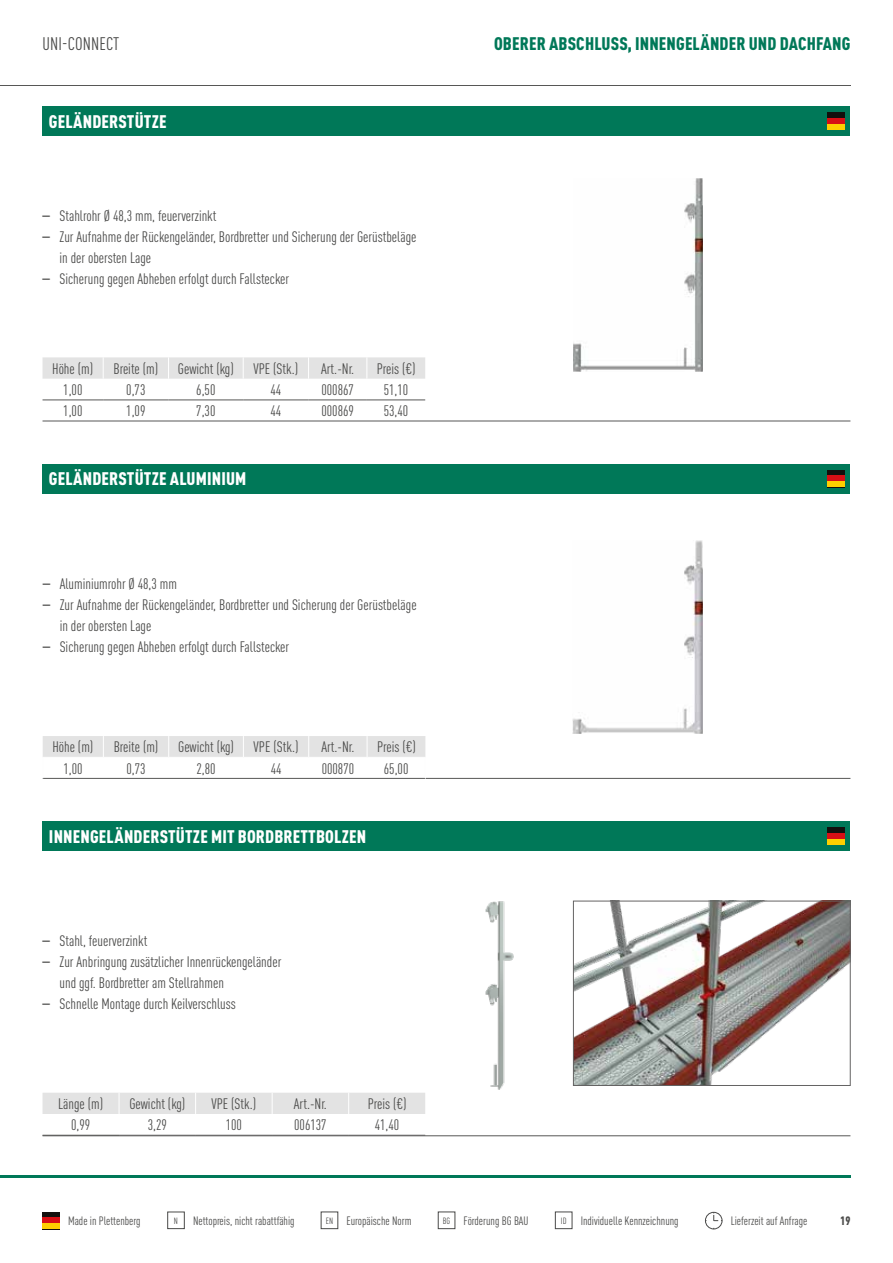
<style>
.page{position:relative;width:893px;height:1263px;background:#fff}
.page>*{position:absolute;margin:0;border:0;box-sizing:border-box;transform-origin:0 0}
.t1{font:900 condensed 18px "DIN Pro";letter-spacing:.01em;color:#fff}
.t2{font:900 condensed 18px "DIN Pro";letter-spacing:.01em;color:#007858}
.t3{font:condensed 18px "DIN Pro";letter-spacing:.01em;color:#4a4a49}
.t4{font:condensed 15px/21px "DIN Pro";color:#4a4a49}
.t5{font:condensed 12px "DIN Pro";color:#4a4a49}
.t6{font:900 condensed 12px "DIN Pro";color:#4a4a49}
.s1{font-family:"Helvetica"}
.s2{font-size:9px}
</style>
<div class="page">
<hr style="left:0;top:85px;width:850px;height:1px;background:#575756">
<hr style="left:0;top:1176px;width:850px;height:2px;background:#007858">
<div style="left:438px;top:1212px;width:17px;height:17px;border:1px solid #4a4a49"></div>
<div style="left:321px;top:1212px;width:17px;height:17px;border:1px solid #4a4a49"></div>
<div style="left:705px;top:1212px;width:17px;height:17px;border:1px solid #4a4a49;border-radius:50%"></div>
<svg style="left:713px;top:1212px;width:9px;height:9px"></svg>
<div style="left:555px;top:1212px;width:17px;height:17px;border:1px solid #4a4a49"></div>
<div style="left:167px;top:1212px;width:17px;height:17px;border:1px solid #4a4a49"></div>
<svg style="left:43px;top:1212px;width:17px;height:6px"></svg>
<div style="left:43px;top:1218px;width:17px;height:11px;background:#d70f15"></div>
<div style="left:43px;top:1223px;width:17px;height:6px;background:#fecf00"></div>
<div style="left:43px;top:106px;width:807px;height:30px;background:#007858"></div>
<hr style="left:43px;top:421px;width:807px;height:1px;background:#575756">
<svg style="left:43px;top:357px;width:382px;height:22px;background:#e4e4e4"></svg>
<hr style="left:43px;top:400px;width:60px;height:1px;background:#575756">
<hr style="left:103px;top:400px;width:66px;height:1px;background:#575756">
<hr style="left:169px;top:400px;width:74px;height:1px;background:#575756">
<hr style="left:309px;top:400px;width:58px;height:1px;background:#575756">
<hr style="left:367px;top:400px;width:58px;height:1px;background:#575756">
<hr style="left:243px;top:400px;width:66px;height:1px;background:#575756">
<img style="left:573px;top:178px;width:129px;height:193px">
<div style="left:827px;top:113px;width:17px;height:17px;background:#12100d"></div>
<div style="left:827px;top:118px;width:17px;height:12px;background:#d70f15"></div>
<div style="left:827px;top:124px;width:17px;height:6px;background:#fecf00"></div>
<div style="left:43px;top:464px;width:807px;height:29px;background:#007858"></div>
<hr style="left:43px;top:778px;width:807px;height:1px;background:#575756">
<svg style="left:43px;top:736px;width:383px;height:42px"></svg>
<hr style="left:243px;top:757px;width:66px;height:1px;background:#fefefe">
<img style="left:573px;top:541px;width:129px;height:192px">
<svg style="left:827px;top:470px;width:17px;height:6px"></svg>
<div style="left:827px;top:476px;width:17px;height:11px;background:#d70f15"></div>
<div style="left:827px;top:481px;width:17px;height:6px;background:#fecf00"></div>
<div style="left:43px;top:821px;width:807px;height:30px;background:#007858"></div>
<hr style="left:43px;top:1135px;width:807px;height:1px;background:#575756">
<div style="left:43px;top:1093px;width:382px;height:21px;background:#e3e3e3"></div>
<hr style="left:119px;top:1135px;width:77px;height:1px;background:#646363">
<hr style="left:196px;top:1135px;width:76px;height:1px;background:#646363">
<hr style="left:272px;top:1135px;width:77px;height:1px;background:#646363">
<hr style="left:349px;top:1135px;width:76px;height:1px;background:#646363">
<img style="left:485px;top:901px;width:29px;height:188px">
<img style="left:575px;top:903px;width:273px;height:181px">
<div style="left:573px;top:901px;width:277px;height:185px;border:1px solid #646363"></div>
<div style="left:827px;top:827px;width:17px;height:17px;background:#12100d"></div>
<div style="left:827px;top:833px;width:17px;height:11px;background:#d70f15"></div>
<div style="left:827px;top:839px;width:17px;height:5px;background:#fecf00"></div>
<p class="t3" style="left:43px;top:31px;width:78px">UNI-CONNECT</p>
<p class="t1" style="left:49px;top:108px;width:119px">GELÄNDERSTÜTZE</p>
<p class="t4" style="left:43px;top:204px;width:175px"><span class="s1">–</span> Stahlrohr Ø 48,3 mm, feuerverzinkt</p>
<p class="t4" style="left:60px;top:225px;width:358px;text-indent:-17px"><span class="s1">–</span> Zur Aufnahme der Rückengeländer, Bordbretter und Sicherung der Gerüstbeläge in der obersten Lage</p>
<p class="t4" style="left:43px;top:267px;width:248px"><span class="s1">–</span> Sicherung gegen Abheben erfolgt durch Fallstecker</p>
<p class="t4" style="left:52px;top:357px;width:42px">Höhe (m)</p>
<p class="t4" style="left:114px;top:357px;width:46px">Breite (m)</p>
<p class="t4" style="left:178px;top:357px;width:57px">Gewicht (kg)</p>
<p class="t4" style="left:253px;top:357px;width:46px">VPE (Stk.)</p>
<p class="t4" style="left:321px;top:357px;width:34px">Art.-Nr.</p>
<p class="t4" style="left:377px;top:357px;width:40px">Preis (€)</p>
<p class="t4" style="left:63px;top:378px;width:21px">1,00</p>
<p class="t4" style="left:126px;top:378px;width:21px">0,73</p>
<p class="t4" style="left:196px;top:378px;width:21px">6,50</p>
<p class="t4" style="left:270px;top:378px;width:12px">44</p>
<p class="t4" style="left:321px;top:378px;width:34px">000867</p>
<p class="t4" style="left:384px;top:378px;width:26px">51,10</p>
<p class="t4" style="left:63px;top:400px;width:21px">1,00</p>
<p class="t4" style="left:126px;top:400px;width:21px">1,09</p>
<p class="t4" style="left:196px;top:400px;width:21px">7,30</p>
<p class="t4" style="left:270px;top:400px;width:12px">44</p>
<p class="t4" style="left:321px;top:400px;width:34px">000869</p>
<p class="t4" style="left:384px;top:400px;width:26px">53,40</p>
<p class="t1" style="left:49px;top:465px;width:199px">GELÄNDERSTÜTZE ALUMINIUM</p>
<p class="t4" style="left:43px;top:572px;width:136px"><span class="s1">–</span> Aluminiumrohr Ø 48,3 mm</p>
<p class="t4" style="left:60px;top:593px;width:358px;text-indent:-17px"><span class="s1">–</span> Zur Aufnahme der Rückengeländer, Bordbretter und Sicherung der Gerüstbeläge in der obersten Lage</p>
<p class="t4" style="left:43px;top:635px;width:248px"><span class="s1">–</span> Sicherung gegen Abheben erfolgt durch Fallstecker</p>
<p class="t4" style="left:52px;top:736px;width:42px">Höhe (m)</p>
<p class="t4" style="left:114px;top:736px;width:46px">Breite (m)</p>
<p class="t4" style="left:178px;top:736px;width:57px">Gewicht (kg)</p>
<p class="t4" style="left:254px;top:736px;width:46px">VPE (Stk.)</p>
<p class="t4" style="left:321px;top:736px;width:34px">Art.-Nr.</p>
<p class="t4" style="left:377px;top:736px;width:40px">Preis (€)</p>
<p class="t4" style="left:64px;top:757px;width:21px">1,00</p>
<p class="t4" style="left:126px;top:757px;width:21px">0,73</p>
<p class="t4" style="left:196px;top:757px;width:21px">2,80</p>
<p class="t4" style="left:271px;top:757px;width:12px">44</p>
<p class="t4" style="left:322px;top:757px;width:34px">000870</p>
<p class="t4" style="left:384px;top:757px;width:26px">65,00</p>
<p class="t1" style="left:49px;top:823px;width:319px">INNENGELÄNDERSTÜTZE MIT BORDBRETTBOLZEN</p>
<p class="t4" style="left:43px;top:929px;width:106px"><span class="s1">–</span> Stahl, feuerverzinkt</p>
<p class="t4" style="left:60px;top:950px;width:223px;text-indent:-17px"><span class="s1">–</span> Zur Anbringung zusätzlicher Innenrückengeländer und ggf. Bordbretter am Stellrahmen</p>
<p class="t4" style="left:43px;top:992px;width:195px"><span class="s1">–</span> Schnelle Montage durch Keilverschluss</p>
<p class="t4" style="left:58px;top:1092px;width:46px">Länge (m)</p>
<p class="t4" style="left:129px;top:1092px;width:57px">Gewicht (kg)</p>
<p class="t4" style="left:211px;top:1092px;width:46px">VPE (Stk.)</p>
<p class="t4" style="left:294px;top:1092px;width:34px">Art.-Nr.</p>
<p class="t4" style="left:368px;top:1092px;width:40px">Preis (€)</p>
<p class="t4" style="left:71px;top:1113px;width:21px">0,99</p>
<p class="t4" style="left:148px;top:1113px;width:21px">3,29</p>
<p class="t4" style="left:226px;top:1113px;width:18px">100</p>
<p class="t4" style="left:294px;top:1113px;width:34px">006137</p>
<p class="t4" style="left:375px;top:1113px;width:26px">41,40</p>
<p class="t2" style="left:494px;top:30px;width:358px">OBERER ABSCHLUSS, INNENGELÄNDER UND DACHFANG</p>
<p class="t5" style="left:68px;top:1213px;width:74px">Made in Plettenberg</p>
<p class="t5" style="left:174px;top:1212px;width:122px"><span class="s2">N</span> Nettopreis, nicht rabattfähig</p>
<p class="t5" style="left:326px;top:1212px;width:87px"><span class="s2">EN</span> Europäische Norm</p>
<p class="t5" style="left:443px;top:1212px;width:87px"><span class="s2">BG</span> Förderung BG BAU</p>
<p class="t5" style="left:561px;top:1212px;width:119px"><span class="s2">ID</span> Individuelle Kennzeichnung</p>
<p class="t5" style="left:731px;top:1213px;width:78px">Lieferzeit auf Anfrage</p>
<p class="t6" style="left:840px;top:1212px;width:12px">19</p>
</div>
